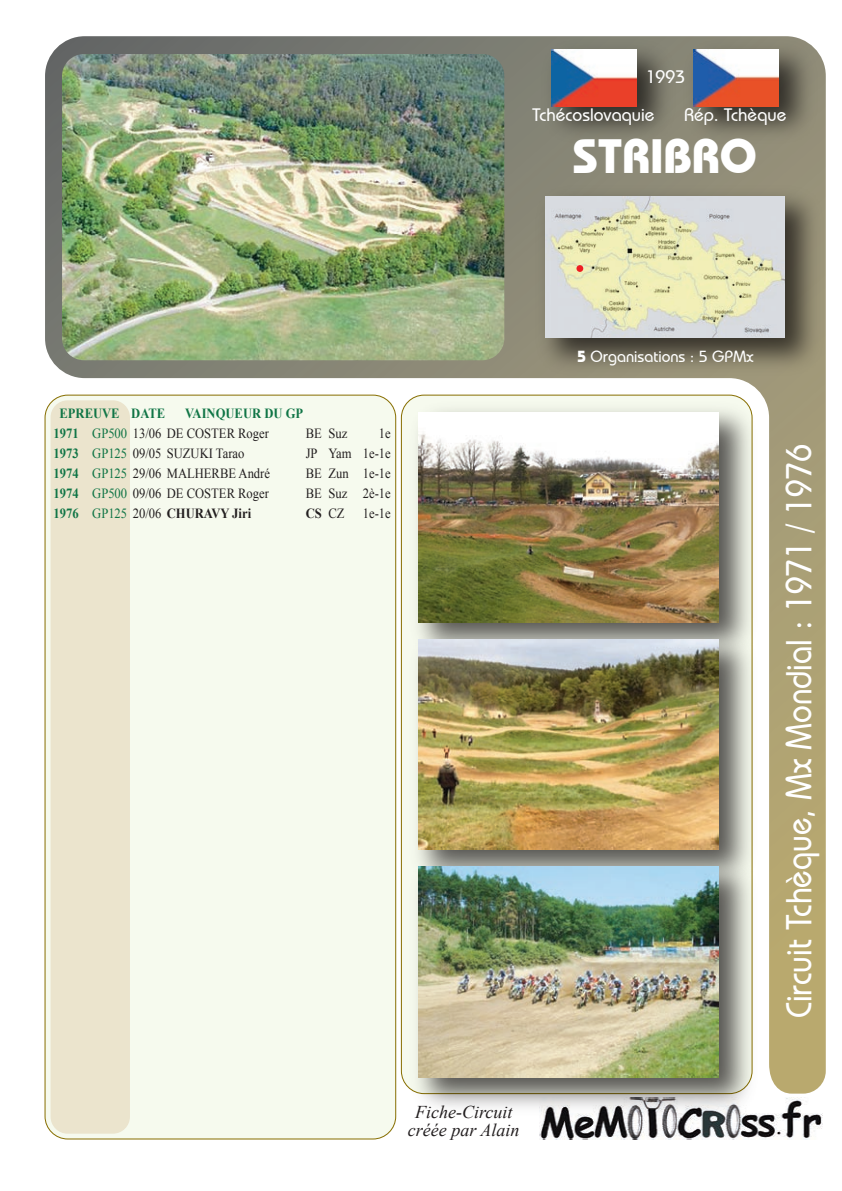
<style>
.page{position:relative;width:842px;height:1191px;background:#fff}
.page>*{position:absolute;margin:0;border:0;box-sizing:border-box;transform-origin:0 0}
.t1{font:700 48px "Bauhaus IT Cby BT";color:#fff}
.t2{font:500 36px "Bauhaus IT Cby BT";color:#fff;scale:.9 1}
.t3{font:500 18px "Bauhaus IT Cby BT";color:#fff}
.t4{font:italic 18px/18px "Times New Roman";color:#231f20;text-align:center}
.t5{font:500 16px "Bauhaus IT Cby BT";color:#fff}
.t6{font:14px "Times New Roman";color:#231f20;scale:.9 1}
.t7{font:700 14px "Times New Roman";color:#231f20;scale:.9 1}
.t8{font:700 14px "Times New Roman";color:#107546;scale:.9 1}
.s1{font-weight:700;color:#107546}
.s2{color:#107546}
.s3{font-weight:400;color:#107546}
.s4{font-weight:400}
.s5{font-weight:700}
</style>
<div class="page">
<img style="left:539px;top:1097px;width:283px;height:42px">
<svg style="left:44px;top:414px;width:353px;height:725px;background:#f1f4e4"></svg>
<img style="left:417px;top:1093px;width:347px;height:30px">
<img style="left:45px;top:36px;width:781px;height:1057px">
<img style="left:534px;top:36px;width:142px;height:115px">
<img style="left:551px;top:49px;width:85px;height:57px">
<img style="left:676px;top:36px;width:148px;height:115px">
<img style="left:693px;top:50px;width:85px;height:56px">
<img style="left:528px;top:179px;width:298px;height:204px">
<img style="left:546px;top:196px;width:238px;height:142px">
<div style="left:576px;top:265px;width:7px;height:7px;background:#ee1d23;border-radius:50%"></div>
<div style="left:51px;top:400px;width:79px;height:733px;background:#ebe4cd"></div>
<p class="t3" style="left:646px;top:66px;width:41px">1993</p>
<p class="t3" style="left:532px;top:103px;width:124px">Tchécoslovaquie</p>
<p class="t3" style="left:684px;top:103px;width:104px">Rép. Tchèque</p>
<h1 class="t1" style="left:572px;top:127px;width:186px">STRIBRO</h1>
<p class="t8" style="left:59px;top:403px;width:119px">EPREUVE DATE</p>
<p class="t8" style="left:185px;top:403px;width:133px">VAINQUEUR DU GP</p>
<p class="t6" style="left:54px;top:423px;width:241px"><span class="s1">1971</span> <span class="s2">GP500</span> 13/06 DE COSTER Roger</p>
<p class="t6" style="left:306px;top:423px;width:48px">BE Suz</p>
<p class="t6" style="left:379px;top:423px;width:15px">1e</p>
<p class="t6" style="left:54px;top:443px;width:214px"><span class="s1">1973</span> <span class="s2">GP125</span> 09/05 SUZUKI Tarao</p>
<p class="t6" style="left:306px;top:443px;width:96px">JP Yam 1e-1e</p>
<p class="t6" style="left:54px;top:463px;width:242px"><span class="s1">1974</span> <span class="s2">GP125</span> 29/06 MALHERBE André</p>
<p class="t6" style="left:306px;top:463px;width:96px">BE Zun 1e-1e</p>
<p class="t6" style="left:54px;top:483px;width:241px"><span class="s1">1974</span> <span class="s2">GP500</span> 09/06 DE COSTER Roger</p>
<p class="t6" style="left:306px;top:483px;width:96px">BE Suz 2è-1e</p>
<p class="t7" style="left:54px;top:503px;width:221px"><span class="s2">1976</span> <span class="s3">GP125</span> <span class="s4">20/06</span> CHURAVY Jiri</p>
<p class="t7" style="left:306px;top:503px;width:45px">CS <span class="s4">CZ</span></p>
<p class="t6" style="left:363px;top:503px;width:33px">1e-1e</p>
<p class="t4" style="left:408px;top:1102px;width:113px">Fiche-Circuit créée par Alain</p>
<p class="t5" style="left:577px;top:347px;width:178px"><span class="s5">5</span> Organisations : 5 GPMx</p>
<h2 class="t2" style="left:777px;top:1018px;width:639px;rotate:-90deg">Circuit Tchèque, Mx Mondial : 1971 / 1976</h2>
</div>
